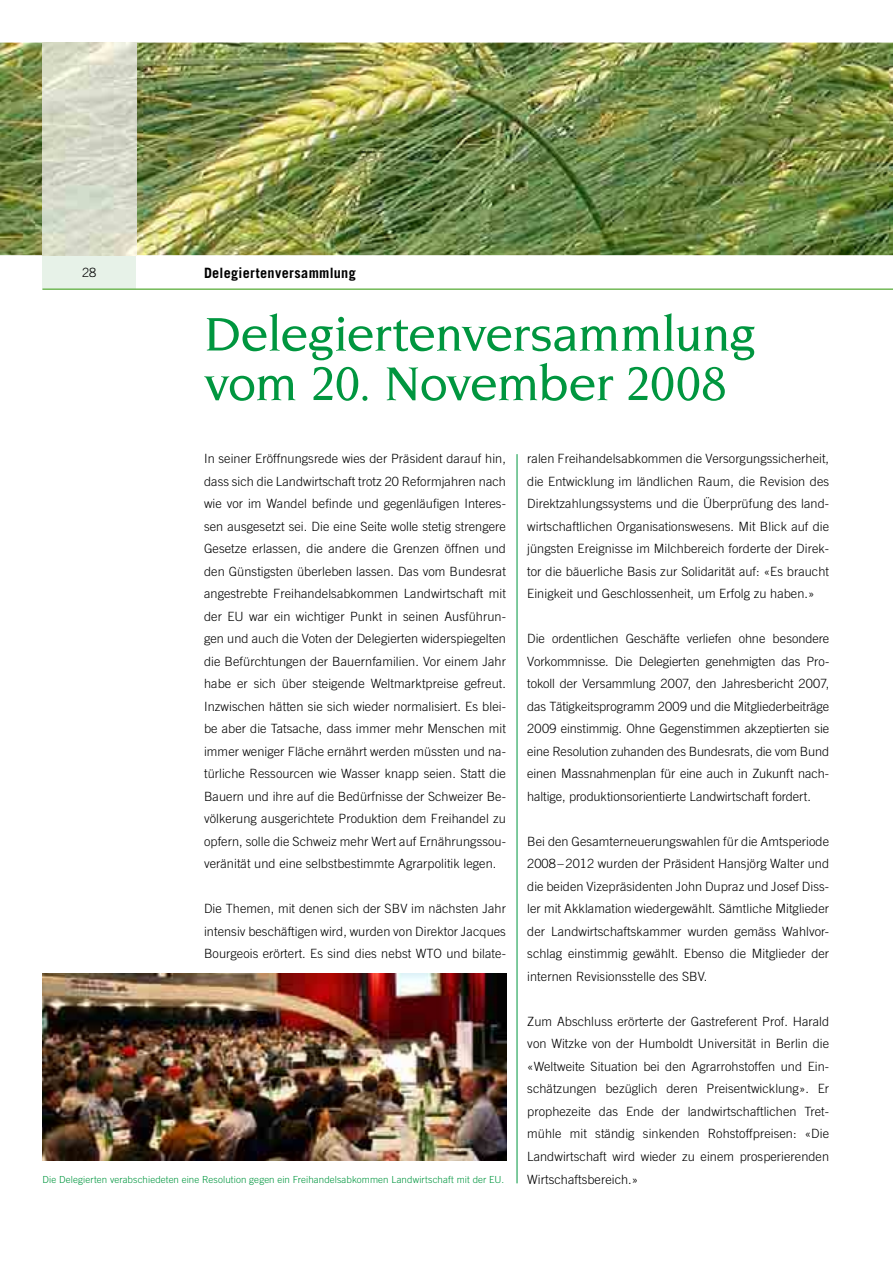
<style>
.page{position:relative;width:893px;height:1263px;background:#fff}
.page>*{position:absolute;margin:0;border:0;box-sizing:border-box;transform-origin:0 0}
.t1{font:500 51px/49.5px "Novarese LT";letter-spacing:-.02em;color:#00963f}
.t2{font:700 14.25px "Trade Gothic LT Std";letter-spacing:.02em;color:#000}
.t3{font:300 12.75px/22.5px "Trade Gothic LT Std";letter-spacing:.005em;color:#000;text-align:justify}
.t4{font:300 9.75px "Trade Gothic LT Std";letter-spacing:.01em;color:#00963f}
</style>
<div class="page">
<img style="left:0;top:43px;width:893px;height:212px">
<div style="left:42px;top:255px;width:94px;height:34px;background:#e7f2e8"></div>
<img style="left:42px;top:43px;width:94px;height:212px">
<hr style="left:42px;top:288px;width:851px;height:2px;background:#73b958">
<hr style="left:517px;top:454px;width:1px;height:729px;background:#00963f">
<img style="left:42px;top:974px;width:464px;height:187px">
<p class="t3" style="left:82px;top:262px;width:16px">28</p>
<p class="t2" style="left:204px;top:267px;width:153px">Delegiertenversammlung</p>
<h1 class="t1" style="left:204px;top:312px;width:553px">Delegiertenversammlung vom 20. November 2008</h1>
<p class="t3" style="left:204px;top:449px;width:303px">In seiner Eröffnungsrede wies der Präsident darauf hin, dass sich die Landwirtschaft trotz 20 Reformjahren nach wie vor im Wandel befinde und gegenläufigen Interes&shy;sen ausgesetzt sei. Die eine Seite wolle stetig strengere Gesetze erlassen, die andere die Grenzen öffnen und den Günstigsten überleben lassen. Das vom Bundesrat angestrebte Freihandelsabkommen Landwirtschaft mit der EU war ein wichtiger Punkt in seinen Ausführun&shy;gen und auch die Voten der Delegierten widerspiegelten die Befürchtungen der Bauernfamilien. Vor einem Jahr habe er sich über steigende Weltmarktpreise gefreut.<br>Inzwischen hätten sie sich wieder normalisiert. Es blei&shy;be aber die Tatsache, dass immer mehr Menschen mit immer weniger Fläche ernährt werden müssten und na&shy;türliche Ressourcen wie Wasser knapp seien. Statt die Bauern und ihre auf die Bedürfnisse der Schweizer Be&shy;völkerung ausgerichtete Produktion dem Freihandel zu opfern, solle die Schweiz mehr Wert auf Ernährungssou&shy;veränität und eine selbstbestimmte Agrarpolitik legen.</p>
<p class="t3" style="left:204px;top:899px;width:303px">Die Themen, mit denen sich der SBV im nächsten Jahr intensiv beschäftigen wird, wurden von Direktor Jacques Bourgeois erörtert. Es sind dies nebst WTO und bilate-</p>
<p class="t3" style="left:527px;top:449px;width:303px">ralen Freihandelsabkommen die Versorgungssicherheit, die Entwicklung im ländlichen Raum, die Revision des Direktzahlungssystems und die Überprüfung des land&shy;wirtschaftlichen Organisationswesens. Mit Blick auf die jüngsten Ereignisse im Milchbereich forderte der Direk&shy;tor die bäuerliche Basis zur Solidarität auf: «Es braucht Einigkeit und Geschlossenheit, um Erfolg zu haben.»</p>
<p class="t3" style="left:527px;top:629px;width:303px">Die ordentlichen Geschäfte verliefen ohne besondere Vorkommnisse. Die Delegierten genehmigten das Pro&shy;tokoll der Versammlung 2007, den Jahresbericht 2007, das Tätigkeitsprogramm 2009 und die Mitgliederbeiträge 2009 einstimmig. Ohne Gegenstimmen akzeptierten sie eine Resolution zuhanden des Bundesrats, die vom Bund einen Massnahmenplan für eine auch in Zukunft nach&shy;haltige, produktionsorientierte Landwirtschaft fordert.</p>
<p class="t3" style="left:527px;top:831px;width:303px">Bei den Gesamterneuerungswahlen für die Amtsperiode 2008 – 2012 wurden der Präsident Hansjörg Walter und die beiden Vizepräsidenten John Dupraz und Josef Diss&shy;ler mit Akklamation wiedergewählt. Sämtliche Mitglieder der Landwirtschaftskammer wurden gemäss Wahlvor&shy;schlag einstimmig gewählt. Ebenso die Mitglieder der internen Revisionsstelle des SBV.</p>
<p class="t3" style="left:527px;top:1011px;width:303px">Zum Abschluss erörterte der Gastreferent Prof. Harald von Witzke von der Humboldt Universität in Berlin die «Weltweite Situation bei den Agrarrohstoffen und Ein&shy;schätzungen bezüglich deren Preisentwicklung». Er prophezeite das Ende der landwirtschaftlichen Tret&shy;mühle mit ständig sinkenden Rohstoffpreisen: «Die Landwirtschaft wird wieder zu einem prosperierenden</p>
<p class="t4" style="left:42px;top:1177px;width:463px">Die Delegierten verabschiedeten eine Resolution gegen ein Freihandelsabkommen Landwirtschaft mit der EU.</p>
<p class="t3" style="left:527px;top:1169px;width:112px">Wirtschaftsbereich.»</p>
</div>
